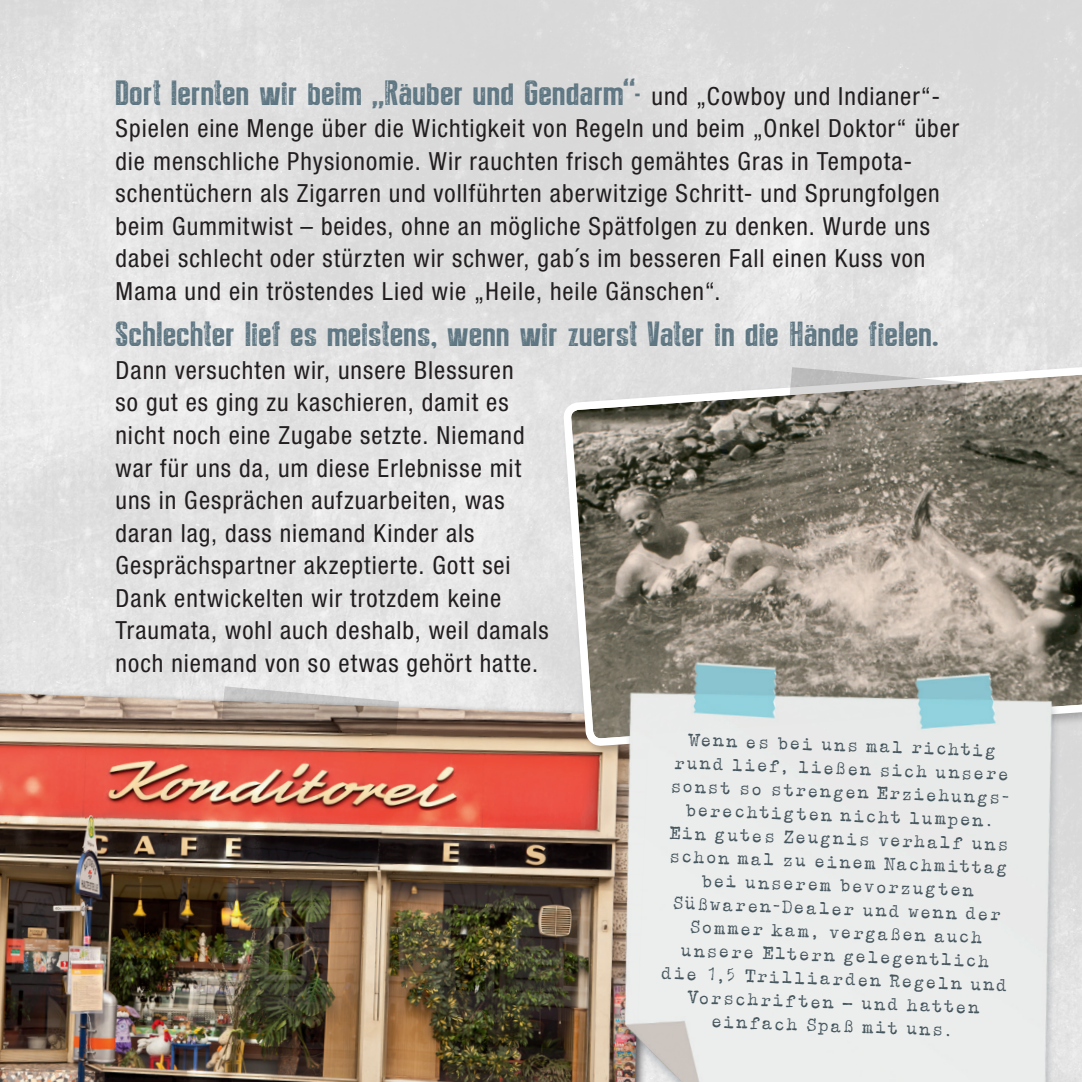
<style>
.page{position:relative;width:1082px;height:1082px;background:#fff}
.page>*{position:absolute;margin:0;border:0;box-sizing:border-box;transform-origin:0 0}
.t1{font:35px "Press Style Extra L";letter-spacing:.03em;color:#5d7682}
.t2{font:condensed 25px/32.5px "Helvetica Neue";letter-spacing:.04em;color:#231f20}
.t3{font:18.25px/23.5px "Typewriter Basi X";color:#45555d;text-align:center}
.s1{font-family:"Helvetica Neue";font-stretch:condensed;font-size:25px;color:#231f20}
</style>
<div class="page">
<img style="left:0;top:692px;width:541px;height:389px">
<svg style="left:567px;top:367px;width:514px;height:273px"></svg>
<img style="left:0;top:404px;width:64px;height:436px">
<img style="left:541px;top:640px;width:540px;height:441px">
<svg style="left:789px;top:367px;width:177px;height:48px"></svg>
<svg style="left:222px;top:686px;width:177px;height:48px"></svg>
<h1 class="t1" style="left:115px;top:75px;width:826px">Dort lernten wir beim „Räuber und Gendarm“- <span class="s1">und „Cowboy und Indianer“-</span></h1>
<p class="t2" style="left:115px;top:112px;width:845px">Spielen eine Menge über die Wichtigkeit von Regeln und beim „Onkel Doktor“ über die menschliche Physionomie. Wir rauchten frisch gemähtes Gras in Tempota&shy;schentüchern als Zigarren und vollführten aberwitzige Schritt- und Sprungfolgen beim Gummitwist – beides, ohne an mögliche Spätfolgen zu denken. Wurde uns dabei schlecht oder stürzten wir schwer, gab´s im besseren Fall einen Kuss von Mama und ein tröstendes Lied wie „Heile, heile Gänschen“.</p>
<h1 class="t1" style="left:115px;top:316px;width:824px">Schlechter lief es meistens, wenn wir zuerst Vater in die Hände fielen.</h1>
<p class="t2" style="left:115px;top:353px;width:435px">Dann versuchten wir, unsere Blessuren<br>so gut es ging zu kaschieren, damit es nicht noch eine Zugabe setzte. Niemand war für uns da, um diese Erlebnisse mit uns in Gesprächen aufzuarbeiten, was daran lag, dass niemand Kinder als Gesprächspartner akzeptierte. Gott sei Dank entwickelten wir trotzdem keine Traumata, wohl auch deshalb, weil damals noch niemand von so etwas gehört hatte.</p>
<p class="t3" style="left:669px;top:726px;width:349px;rotate:2deg">Wenn es bei uns mal richtig rund lief, ließen sich unsere sonst so strengen Erziehungs&shy;berechtigten nicht lumpen.<br>Ein gutes Zeugnis verhalf uns schon mal zu einem Nachmittag bei unserem bevorzugten<br>Süßwaren-Dealer und wenn der<br>Sommer kam, vergaßen auch unsere Eltern gelegentlich die 1,5 Trilliarden Regeln und<br>Vorschriften – und hatten einfach Spaß mit uns.</p>
</div>
